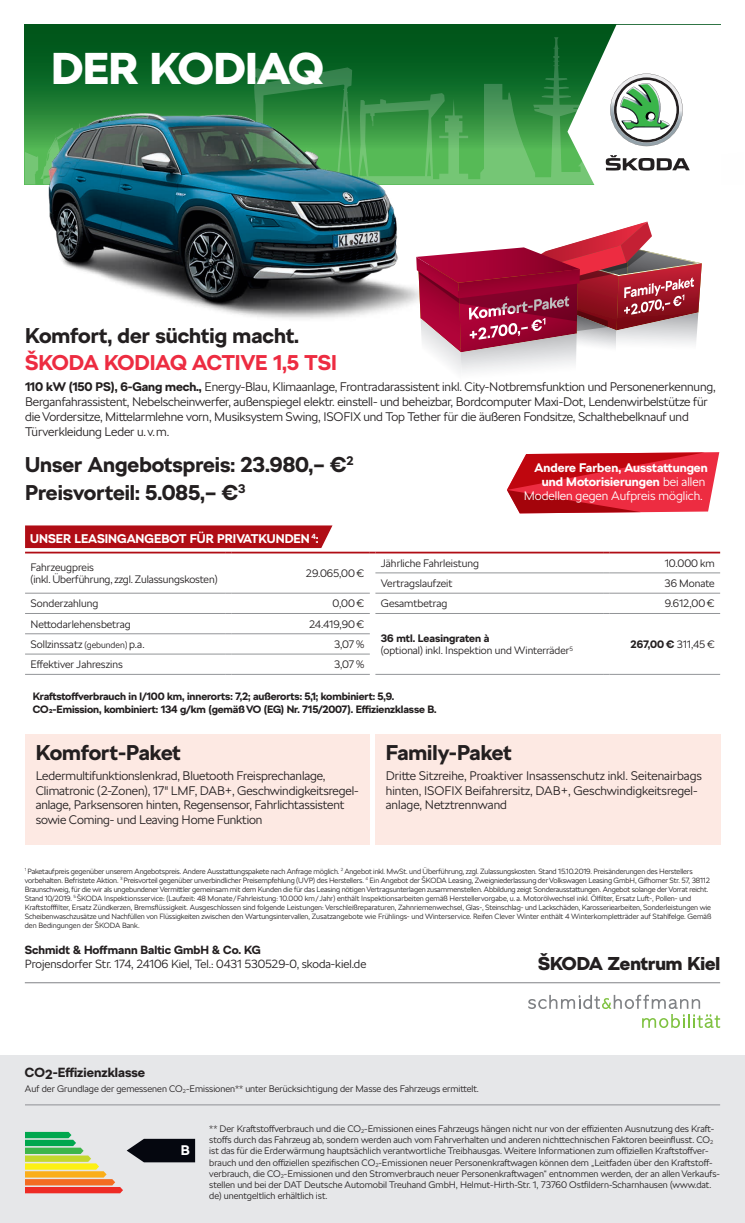
<style>
.page{position:relative;width:745px;height:1223px;background:#fff}
.page>*{position:absolute;margin:0;border:0;box-sizing:border-box;transform-origin:0 0}
.t1{font:900 44.25px "SKODA Next";color:#fff}
.t2{font:700 21.25px/28.2px "SKODA Next";color:#231f20}
.t3{font:700 21.25px "SKODA Next";color:#ed2c41}
.t4{font:900 18.5px "SKODA Next";color:#231f20}
.t5{font:700 13.75px "SKODA Next";color:#fff}
.t6{font:700 13.12px "SKODA Next";color:#231f20}
.t7{font:700 12.5px "SKODA Next";color:#fff}
.t8{font:300 12.38px/14.9px "SKODA Next";letter-spacing:-.01em;color:#231f20}
.t9{font:700 12.38px "SKODA Next";color:#fff}
.t10{font:300 12.38px "SKODA Next";color:#fff}
.t11{font:300 11.75px "SKODA Next";letter-spacing:-.005em;color:#231f20}
.t12{font:700 11.75px "SKODA Next";color:#231f20}
.t13{font:300 10.75px/12.9px "SKODA Next";color:#231f20}
.t14{font:700 10.75px "SKODA Next";color:#231f20}
.t15{font:700 10.62px/12.8px "SKODA Next";letter-spacing:-.01em;color:#231f20}
.t16{font:300 10.62px "SKODA Next";color:#231f20}
.t17{font:300 9.38px/11.2px "SKODA Next";color:#231f20}
.t18{font:300 7.5px/9px "SKODA Next";letter-spacing:-.015em;color:#231f20}
.t19{font:300 6.12px "SKODA Next";color:#231f20}
.s1{font-weight:700}
.s2{font-weight:300}
.s3{font-size:9px}
.s4{font-weight:300;font-size:10.62px}
</style>
<div class="page">
<div style="left:25px;top:25px;width:694px;height:159px;background:#01571b"></div>
<svg style="left:528px;top:994px;width:191px;height:34px"></svg>
<hr style="left:25px;top:982px;width:694px;height:1px;background:#808285">
<svg style="left:507px;top:452px;width:211px;height:61px;background:#db2f3e"></svg>
<img style="left:24px;top:57px;width:392px;height:262px">
<svg style="left:416px;top:25px;width:303px;height:348px"></svg>
<div style="left:25px;top:734px;width:344px;height:110px;background:#fde9e3"></div>
<div style="left:375px;top:734px;width:344px;height:110px;background:#fde9e3"></div>
<hr style="left:25px;top:592px;width:201px;height:1px;background:#939598">
<hr style="left:231px;top:592px;width:138px;height:1px;background:#939598">
<hr style="left:25px;top:613px;width:201px;height:1px;background:#939598">
<hr style="left:231px;top:613px;width:138px;height:1px;background:#939598">
<hr style="left:375px;top:613px;width:228px;height:1px;background:#939598">
<hr style="left:609px;top:613px;width:110px;height:1px;background:#939598">
<hr style="left:25px;top:633px;width:201px;height:1px;background:#939598">
<hr style="left:231px;top:633px;width:138px;height:1px;background:#939598">
<hr style="left:375px;top:572px;width:228px;height:1px;background:#939598">
<hr style="left:609px;top:572px;width:110px;height:1px;background:#939598">
<hr style="left:375px;top:592px;width:228px;height:1px;background:#939598">
<hr style="left:609px;top:592px;width:110px;height:1px;background:#939598">
<hr style="left:25px;top:653px;width:201px;height:1px;background:#939598">
<hr style="left:231px;top:653px;width:138px;height:1px;background:#939598">
<hr style="left:25px;top:674px;width:201px;height:1px;background:#939598">
<hr style="left:231px;top:674px;width:138px;height:1px;background:#939598">
<hr style="left:375px;top:674px;width:228px;height:1px;background:#939598">
<hr style="left:609px;top:674px;width:110px;height:1px;background:#939598">
<svg style="left:25px;top:525px;width:307px;height:28px;background:#bc3239"></svg>
<hr style="left:231px;top:551px;width:138px;height:2px;background:#b00d15">
<svg style="left:369px;top:551px;width:6px;height:2px"></svg>
<hr style="left:375px;top:551px;width:228px;height:2px;background:#b00d15">
<svg style="left:603px;top:551px;width:6px;height:2px"></svg>
<hr style="left:609px;top:551px;width:110px;height:2px;background:#b00d15">
<div style="left:0;top:1055px;width:744px;height:167px;background:#e6e7e9"></div>
<hr style="left:25px;top:1104px;width:694px;height:1px;background:#a8a9ad">
<svg style="left:25px;top:1131px;width:170px;height:62px"></svg>
<h1 class="t1" style="left:51px;top:41px;width:273px">DER KODIAQ</h1>
<h2 class="t2" style="left:25px;top:321px;width:275px">Komfort, der süchtig macht.</h2>
<h2 class="t3" style="left:25px;top:350px;width:313px">ŠKODA KODIAQ ACTIVE 1,5 TSI</h2>
<p class="t8" style="left:25px;top:379px;width:691px"><span class="s1">110 kW (150 PS), 6-Gang mech.,</span> Energy-Blau, Klimaanlage, Frontradarassistent inkl. City-Notbremsfunktion und Personenerkennung, Berganfahrassistent, Nebelscheinwerfer, außenspiegel elektr. einstell- und beheizbar, Bordcomputer Maxi-Dot, Lendenwirbelstütze für die Vordersitze, Mittelarmlehne vorn, Musiksystem Swing, ISOFIX und Top Tether für die äußeren Fondsitze, Schalthebelknauf und Türverkleidung Leder u.v.m.</p>
<h2 class="t2" style="left:25px;top:450px;width:330px">Unser Angebotspreis: 23.980,– €<sup>2<br></sup>Preisvorteil: 5.085,– €<sup>3</sup></h2>
<h3 class="t9" style="left:534px;top:460px;width:174px">Andere Farben, Ausstattungen</h3>
<h3 class="t9" style="left:541px;top:474px;width:165px">und Motorisierungen <span class="s2">bei allen</span></h3>
<h3 class="t10" style="left:523px;top:488px;width:180px">Modellen gegen Aufpreis möglich.</h3>
<h3 class="t7" style="left:30px;top:531px;width:289px">UNSER LEASINGANGEBOT FÜR PRIVATKUNDEN <sup>4</sup>:</h3>
<h3 class="t13" style="left:30px;top:560px;width:188px">Fahrzeugpreis<br>(inkl. Überführung, zzgl. Zulassungskosten)</h3>
<h3 class="t13" style="left:306px;top:567px;width:60px">29.065,00 €</h3>
<h3 class="t13" style="left:380px;top:556px;width:100px">Jährliche Fahrleistung</h3>
<h3 class="t13" style="left:664px;top:556px;width:51px">10.000 km</h3>
<h3 class="t13" style="left:380px;top:577px;width:73px">Vertragslaufzeit</h3>
<h3 class="t13" style="left:664px;top:577px;width:52px">36 Monate</h3>
<h3 class="t13" style="left:30px;top:597px;width:69px">Sonderzahlung</h3>
<h3 class="t13" style="left:332px;top:597px;width:33px">0,00 €</h3>
<h3 class="t13" style="left:380px;top:597px;width:68px">Gesamtbetrag</h3>
<h3 class="t13" style="left:664px;top:597px;width:51px">9.612,00 €</h3>
<h3 class="t13" style="left:30px;top:617px;width:102px">Nettodarlehensbetrag</h3>
<h3 class="t13" style="left:309px;top:617px;width:57px">24.419,90 €</h3>
<h3 class="t14" style="left:380px;top:631px;width:110px">36 mtl. Leasingraten à</h3>
<h3 class="t16" style="left:380px;top:644px;width:190px">(optional) inkl. Inspektion und Winterräder</h3>
<h3 class="t13" style="left:30px;top:638px;width:115px">Sollzinssatz <span class="s3">(gebunden)</span> p.a.</h3>
<h3 class="t13" style="left:334px;top:638px;width:32px">3,07 %</h3>
<p class="t19" style="left:569px;top:645px;width:5px">5</p>
<h3 class="t14" style="left:630px;top:637px;width:85px">267,00 € <span class="s4">311,45 €</span></h3>
<h3 class="t13" style="left:30px;top:658px;width:94px">Effektiver Jahreszins</h3>
<h3 class="t13" style="left:334px;top:658px;width:32px">3,07 %</h3>
<h3 class="t15" style="left:33px;top:690px;width:405px">Kraftstoffverbrauch in l/100 km, innerorts: 7,2; außerorts: 5,1; kombiniert: 5,9.<br>CO2-Emission, kombiniert: 134 g/km (gemäß VO (EG) Nr. 715/2007). Effizienzklasse B.</h3>
<h2 class="t2" style="left:36px;top:738px;width:146px">Komfort-Paket</h2>
<h3 class="t8" style="left:36px;top:768px;width:324px">Ledermultifunktionslenkrad, Bluetooth Freisprechanlage, Climatronic (2-Zonen), 17" LMF, DAB+, Geschwindigkeitsregel&shy;anlage, Parksensoren hinten, Regensensor, Fahrlichtassistent sowie Coming- und Leaving Home Funktion</h3>
<h2 class="t2" style="left:385px;top:738px;width:127px">Family-Paket</h2>
<h3 class="t8" style="left:385px;top:768px;width:317px">Dritte Sitzreihe, Proaktiver Insassenschutz inkl. Seitenairbags hinten, ISOFIX Beifahrersitz, DAB+, Geschwindigkeitsregel&shy;anlage, Netztrennwand</h3>
<p class="t18" style="left:25px;top:866px;width:687px"><sup>1</sup> Paketaufpreis gegenüber unserem Angebotspreis. Andere Ausstattungspakete nach Anfrage möglich. <sup>2</sup> Angebot inkl. MwSt. und Überführung, zzgl. Zulassungskosten. Stand 15.10.2019. Preisänderungen des Herstellers vorbehalten. Befristete Aktion. <sup>3</sup> Preisvorteil gegenüber unverbindlicher Preisempfehlung (UVP) des Herstellers. <sup>4</sup> Ein Angebot der ŠKODA Leasing, Zweigniederlassung der Volkswagen Leasing GmbH, Gifhorner Str. 57, 38112<br>Braunschweig, für die wir als ungebundener Vermittler gemeinsam mit dem Kunden die für das Leasing nötigen Vertragsunterlagen zusammenstellen. Abbildung zeigt Sonderausstattungen. Angebot solange der Vorrat reicht.<br>Stand 10/2019. <sup>5</sup> ŠKODA Inspektionsservice: (Laufzeit: 48 Monate/Fahrleistung: 10.000 km/ Jahr) enthält Inspektionsarbeiten gemäß Herstellervorgabe, u. a. Motorölwechsel inkl. Ölfilter, Ersatz Luft-, Pollen- und Kraftstofffilter, Ersatz Zündkerzen, Bremsflüssigkeit. Ausgeschlossen sind folgende Leistungen: Verschleißreparaturen, Zahnriemenwechsel, Glas-, Steinschlag- und Lackschäden, Karosseriearbeiten, Sonderleistungen wie Scheibenwaschzusätze und Nachfüllen von Flüssigkeiten zwischen den Wartungsintervallen, Zusatzangebote wie Frühlings- und Winterservice. Reifen Clever Winter enthält 4 Winterkompletträder auf Stahlfelge. Gemäß den Bedingungen der ŠKODA Bank.</p>
<h3 class="t12" style="left:25px;top:943px;width:237px">Schmidt &amp; Hoffmann Baltic GmbH &amp; Co. KG</h3>
<h3 class="t11" style="left:25px;top:957px;width:343px">Projensdorfer Str. 174, 24106 Kiel, Tel.: 0431 530529-0, skoda-kiel.de</h3>
<h3 class="t4" style="left:537px;top:952px;width:183px">ŠKODA Zentrum Kiel</h3>
<h3 class="t6" style="left:25px;top:1064px;width:122px">CO2-Effizienzklasse</h3>
<p class="t17" style="left:25px;top:1083px;width:455px">Auf der Grundlage der gemessenen CO<sub>2</sub>-Emissionen** unter Berücksichtigung der Masse des Fahrzeugs ermittelt.</p>
<h3 class="t5" style="left:181px;top:1142px;width:10px">B</h3>
<p class="t17" style="left:209px;top:1122px;width:511px">** Der Kraftstoffverbrauch und die CO<sub>2</sub>-Emissionen eines Fahrzeugs hängen nicht nur von der effizienten Ausnutzung des Kraft&shy;stoffs durch das Fahrzeug ab, sondern werden auch vom Fahrverhalten und anderen nichttechnischen Faktoren beeinflusst. CO<sub>2 </sub>ist das für die Erderwärmung hauptsächlich verantwortliche Treibhausgas. Weitere Informationen zum offiziellen Kraftstoffver&shy;brauch und den offiziellen spezifischen CO<sub>2</sub>-Emissionen neuer Personenkraftwagen können dem „Leitfaden über den Kraftstoff&shy;verbrauch, die CO<sub>2</sub>-Emissionen und den Stromverbrauch neuer Personenkraftwagen“ entnommen werden, der an allen Verkaufs&shy;stellen und bei der DAT Deutsche Automobil Treuhand GmbH, Helmut-Hirth-Str. 1, 73760 Ostfildern-Scharnhausen (www.dat. de) unentgeltlich erhältlich ist.</p>
</div>
